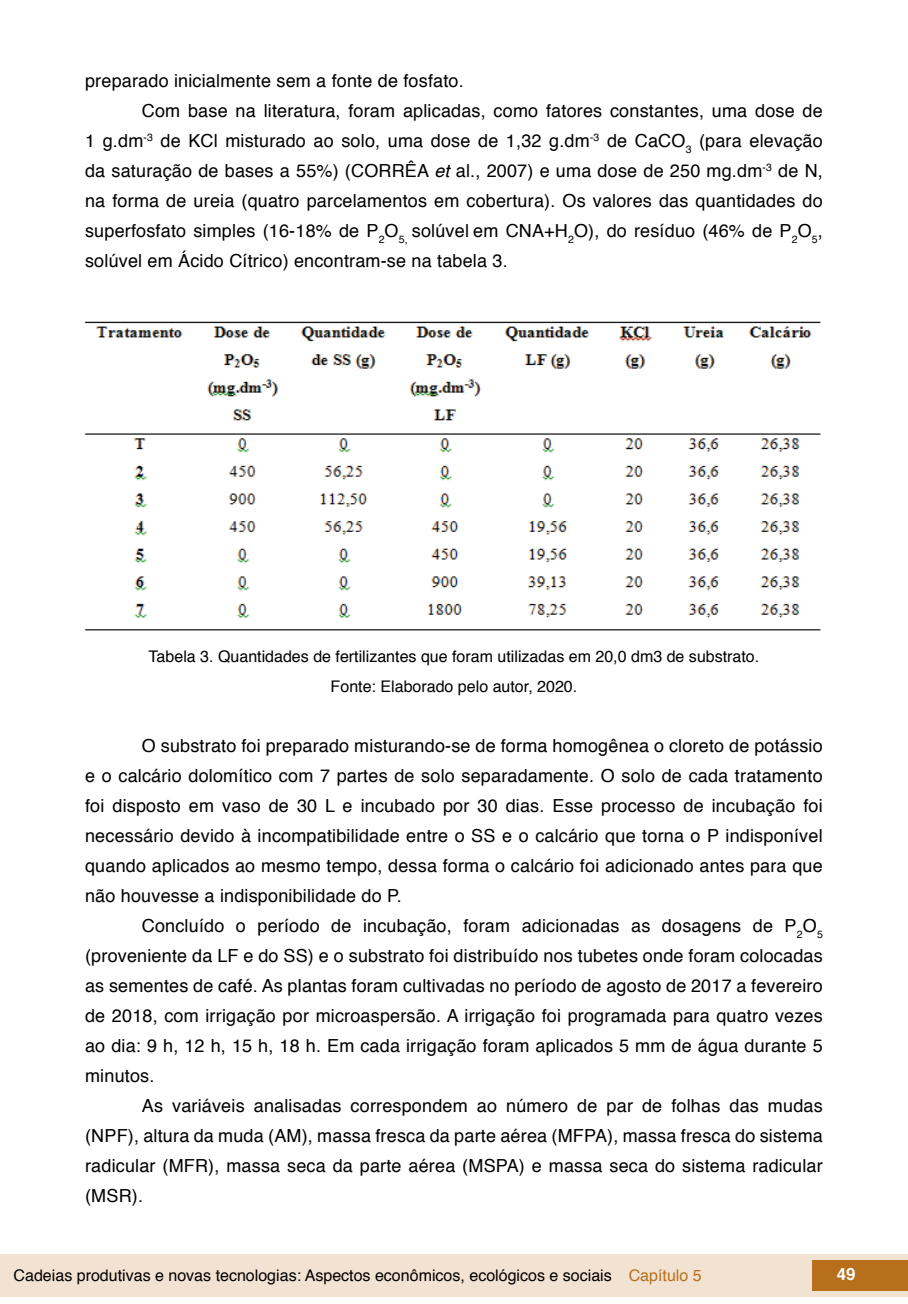
<style>
.page{position:relative;width:908px;height:1304px;background:#fff}
.page>*{position:absolute;margin:0;border:0;box-sizing:border-box;transform-origin:0 0}
.t1{font:18px/30px "Helvetica";letter-spacing:.01em;color:#000;text-align:justify}
.t2{font:700 16.8px "Helvetica";color:#fff}
.t3{font:16px/30.6px "Helvetica";color:#000;text-align:center}
.s1{font-style:italic}
.s2{color:#b76f1b}
</style>
<div class="page">
<div style="left:0;top:1254px;width:906px;height:43px;background:#f1e2d2"></div>
<div style="left:812px;top:1261px;width:95px;height:30px;background:#b76f1b"></div>
<img style="left:84px;top:321px;width:737px;height:310px">
<p class="t1" style="left:85px;top:66px;width:380px">preparado inicialmente sem a fonte de fosfato.</p>
<p class="t1" style="left:142px;top:96px;width:682px">Com base na literatura, foram aplicadas, como fatores constantes, uma dose de</p>
<p class="t1" style="left:85px;top:126px;width:738px">1 g.dm<sup>-3</sup> de KCl misturado ao solo, uma dose de 1,32 g.dm<sup>-3</sup> de CaCO<sub>3</sub> (para elevação</p>
<p class="t1" style="left:85px;top:156px;width:738px">da saturação de bases a 55%) (CORRÊA <span class="s1">et</span> al., 2007) e uma dose de 250 mg.dm<sup>-3</sup> de N,</p>
<p class="t1" style="left:85px;top:186px;width:738px">na forma de ureia (quatro parcelamentos em cobertura). Os valores das quantidades do</p>
<p class="t1" style="left:85px;top:216px;width:739px">superfosfato simples (16-18% de P<sub>2</sub>O<sub>5,</sub> solúvel em CNA+H<sub>2</sub>O), do resíduo (46% de P<sub>2</sub>O<sub>5</sub>,</p>
<p class="t1" style="left:85px;top:246px;width:424px">solúvel em Ácido Cítrico) encontram-se na tabela 3.</p>
<p class="t3" style="left:148px;top:641px;width:612px">Tabela 3. Quantidades de fertilizantes que foram utilizadas em 20,0 dm3 de substrato.<br>Fonte: Elaborado pelo autor, 2020.</p>
<p class="t1" style="left:85px;top:731px;width:738px;text-indent:57px">O substrato foi preparado misturando-se de forma homogênea o cloreto de potássio e o calcário dolomítico com 7 partes de solo separadamente. O solo de cada tratamento foi disposto em vaso de 30 L e incubado por 30 dias. Esse processo de incubação foi necessário devido à incompatibilidade entre o SS e o calcário que torna o P indisponível quando aplicados ao mesmo tempo, dessa forma o calcário foi adicionado antes para que não houvesse a indisponibilidade do P.</p>
<p class="t1" style="left:85px;top:912px;width:739px;text-indent:57px">Concluído o período de incubação, foram adicionadas as dosagens de P<sub>2</sub>O<sub>5 </sub>(proveniente da LF e do SS) e o substrato foi distribuído nos tubetes onde foram colocadas as sementes de café. As plantas foram cultivadas no período de agosto de 2017 a fevereiro de 2018, com irrigação por microaspersão. A irrigação foi programada para quatro vezes ao dia: 9 h, 12 h, 15 h, 18 h. Em cada irrigação foram aplicados 5 mm de água durante 5 minutos.</p>
<p class="t1" style="left:85px;top:1092px;width:739px;text-indent:57px">As variáveis analisadas correspondem ao número de par de folhas das mudas (NPF), altura da muda (AM), massa fresca da parte aérea (MFPA), massa fresca do sistema radicular (MFR), massa seca da parte aérea (MSPA) e massa seca do sistema radicular (MSR).</p>
<p class="t3" style="left:14px;top:1260px;width:689px">Cadeias produtivas e novas tecnologias: Aspectos econômicos, ecológicos e sociais <span class="s2">Capítulo 5</span></p>
<p class="t2" style="left:836px;top:1261px;width:20px">49</p>
</div>
